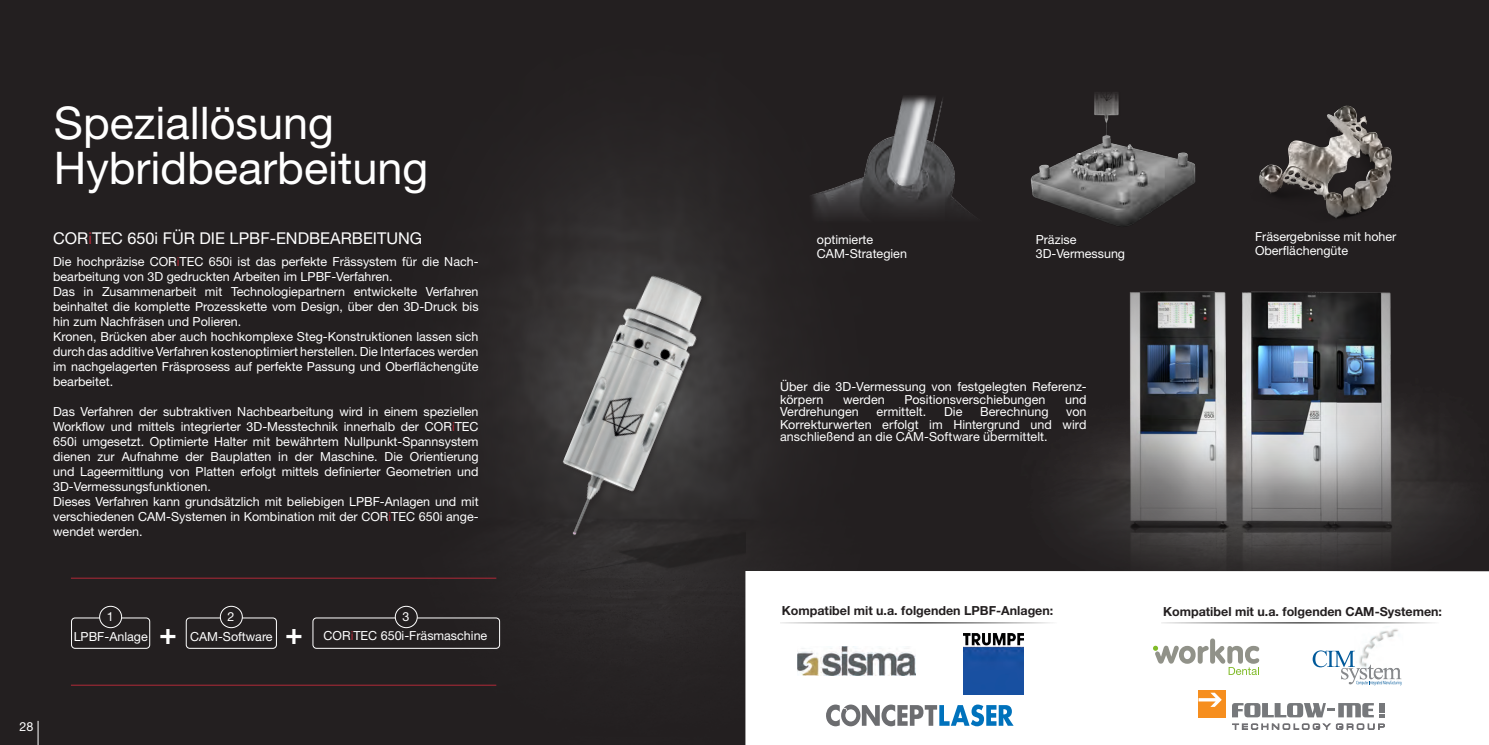
<style>
.page{position:relative;width:1489px;height:745px;background:#fff}
.page>*{position:absolute;margin:0;border:0;box-sizing:border-box;transform-origin:0 0}
.t1{font:45px/45px "Helvetica Neue LT Pro";color:#fff}
.t2{font:700 29.62px "Helvetica Neue LT Pro";color:#fff}
.t3{font:16.25px "Helvetica Neue LT Pro";color:#fff}
.t4{font:12.5px/15px "Helvetica Neue LT Pro";color:#fff}
.t5{font:700 12.5px "Helvetica Neue LT Pro";color:#231f20}
.s1{color:#b12938}
.s2{color:#ae2230}
</style>
<div class="page">
<div style="left:0;top:0;width:1488px;height:744px;background:#231f20"></div>
<img style="left:351px;top:172px;width:417px;height:514px">
<img style="left:1072px;top:291px;width:388px;height:279px">
<svg style="left:38px;top:720px;width:1px;height:24px"></svg>
<div style="left:745px;top:570px;width:743px;height:174px;background:#fff"></div>
<img style="left:1354px;top:625px;width:48px;height:47px">
<svg style="left:1312px;top:650px;width:89px;height:34px"></svg>
<svg style="left:1152px;top:638px;width:107px;height:36px"></svg>
<div style="left:1198px;top:689px;width:27px;height:28px;background:#f68e1e"></div>
<svg style="left:1198px;top:692px;width:23px;height:14px"></svg>
<svg style="left:1231px;top:702px;width:153px;height:15px"></svg>
<div style="left:1378px;top:702px;width:6px;height:10px;background:#76787b"></div>
<svg style="left:1232px;top:723px;width:152px;height:6px"></svg>
<img style="left:797px;top:646px;width:118px;height:28px">
<svg style="left:826px;top:704px;width:187px;height:21px"></svg>
<img style="left:963px;top:633px;width:60px;height:60px">
<hr style="left:780px;top:622px;width:277px;height:1px;background:#000001">
<hr style="left:1161px;top:622px;width:278px;height:1px;background:#000001">
<img style="left:811px;top:95px;width:159px;height:122px">
<img style="left:1259px;top:105px;width:133px;height:114px">
<img style="left:1030px;top:92px;width:166px;height:134px">
<img style="left:519px;top:253px;width:212px;height:315px">
<img style="left:574px;top:477px;width:171px;height:148px">
<div style="left:71px;top:617px;width:79px;height:31px;border:1px solid #fff;border-radius:4px"></div>
<div style="left:186px;top:617px;width:91px;height:31px;border:1px solid #fff;border-radius:4px"></div>
<div style="left:312px;top:617px;width:188px;height:31px;border:1px solid #fff;border-radius:4px"></div>
<div style="left:100px;top:606px;width:22px;height:21px;background:#231f20;border-radius:50%"></div>
<div style="left:99px;top:605px;width:23px;height:22px;border:1px solid #fff;border-radius:50%"></div>
<div style="left:220px;top:606px;width:22px;height:21px;background:#231f20;border-radius:50%"></div>
<div style="left:220px;top:605px;width:23px;height:22px;border:1px solid #fff;border-radius:50%"></div>
<div style="left:395px;top:606px;width:22px;height:21px;background:#231f20;border-radius:50%"></div>
<div style="left:395px;top:605px;width:23px;height:22px;border:1px solid #fff;border-radius:50%"></div>
<hr style="left:71px;top:577px;width:425px;height:1px;background:#b12938">
<hr style="left:71px;top:684px;width:425px;height:1px;background:#b12938">
<h1 class="t1" style="left:54px;top:99px;width:376px">Speziallösung<br>Hybridbearbeitung</h1>
<h3 class="t3" style="left:53px;top:228px;width:370px">COR<span class="s1">i</span>TEC 650i FÜR DIE LPBF-ENDBEARBEITUNG</h3>
<p class="t4" style="left:53px;top:253px;width:427px">Die hochpräzise COR<span class="s2">i</span>TEC 650i ist das perfekte Frässystem für die Nach&shy;bearbeitung von 3D gedruckten Arbeiten im LPBF-Verfahren.<br>Das in Zusammenarbeit mit Technologiepartnern entwickelte Verfahren beinhaltet die komplette Prozesskette vom Design, über den 3D-Druck bis hin zum Nachfräsen und Polieren.<br>Kronen, Brücken aber auch hochkomplexe Steg-Konstruktionen lassen sich durch das additive Verfahren kostenoptimiert herstellen. Die Interfaces werden im nachgelagerten Fräsprosess auf perfekte Passung und Oberflächengüte bearbeitet.</p>
<p class="t4" style="left:53px;top:403px;width:427px">Das Verfahren der subtraktiven Nachbearbeitung wird in einem speziellen Workflow und mittels integrierter 3D-Messtechnik innerhalb der COR<span class="s2">i</span>TEC 650i umgesetzt. Optimierte Halter mit bewährtem Nullpunkt-Spannsystem dienen zur Aufnahme der Bauplatten in der Maschine. Die Orientierung und Lageermittlung von Platten erfolgt mittels definierter Geometrien und 3D-Vermessungsfunktionen.<br>Dieses Verfahren kann grundsätzlich mit beliebigen LPBF-Anlagen und mit verschiedenen CAM-Systemen in Kombination mit der COR<span class="s2">i</span>TEC 650i ange&shy;wendet werden.</p>
<p class="t4" style="left:107px;top:608px;width:8px">1</p>
<p class="t4" style="left:227px;top:608px;width:8px">2</p>
<p class="t4" style="left:402px;top:608px;width:8px">3</p>
<h2 class="t2" style="left:285px;top:614px;width:19px">+</h2>
<h2 class="t2" style="left:159px;top:614px;width:19px">+</h2>
<p class="t4" style="left:74px;top:628px;width:76px">LPBF-Anlage</p>
<p class="t4" style="left:190px;top:628px;width:84px">CAM-Software</p>
<p class="t4" style="left:323px;top:627px;width:165px">COR<span class="s1">i</span>TEC 650i-Fräsmaschine</p>
<p class="t4" style="left:19px;top:718px;width:15px">28</p>
<p class="t4" style="left:816px;top:232px;width:92px;line-height:13.8px">optimierte<br>CAM-Strategien</p>
<p class="t4" style="left:1254px;top:229px;width:143px;line-height:13.8px">Fräsergebnisse mit hoher<br>Oberflächengüte</p>
<p class="t4" style="left:1035px;top:232px;width:91px;line-height:13.8px">Präzise<br>3D-Vermessung</p>
<p class="t4" style="left:780px;top:380px;width:308px;line-height:12.5px">Über die 3D-Vermessung von festgelegten Referenz&shy;körpern</p>
<p class="t4" style="left:843px;top:391px;width:43px">werden</p>
<p class="t4" style="left:904px;top:391px;width:143px">Positionsverschiebungen</p>
<p class="t4" style="left:1065px;top:391px;width:23px">und</p>
<p class="t4" style="left:780px;top:403px;width:80px">Verdrehungen</p>
<p class="t4" style="left:876px;top:403px;width:51px">ermittelt.</p>
<p class="t4" style="left:943px;top:403px;width:20px">Die</p>
<p class="t4" style="left:980px;top:403px;width:70px">Berechnung</p>
<p class="t4" style="left:780px;top:405px;width:308px;line-height:12.5px;text-align:justify;text-indent:286px">von Korrekturwerten erfolgt im Hintergrund und wird anschließend an die CAM-Software übermittelt.</p>
<p class="t5" style="left:781px;top:602px;width:273px">Kompatibel mit u.a. folgenden LPBF-Anlagen:</p>
<p class="t5" style="left:1162px;top:603px;width:280px">Kompatibel mit u.a. folgenden CAM-Systemen:</p>
</div>
